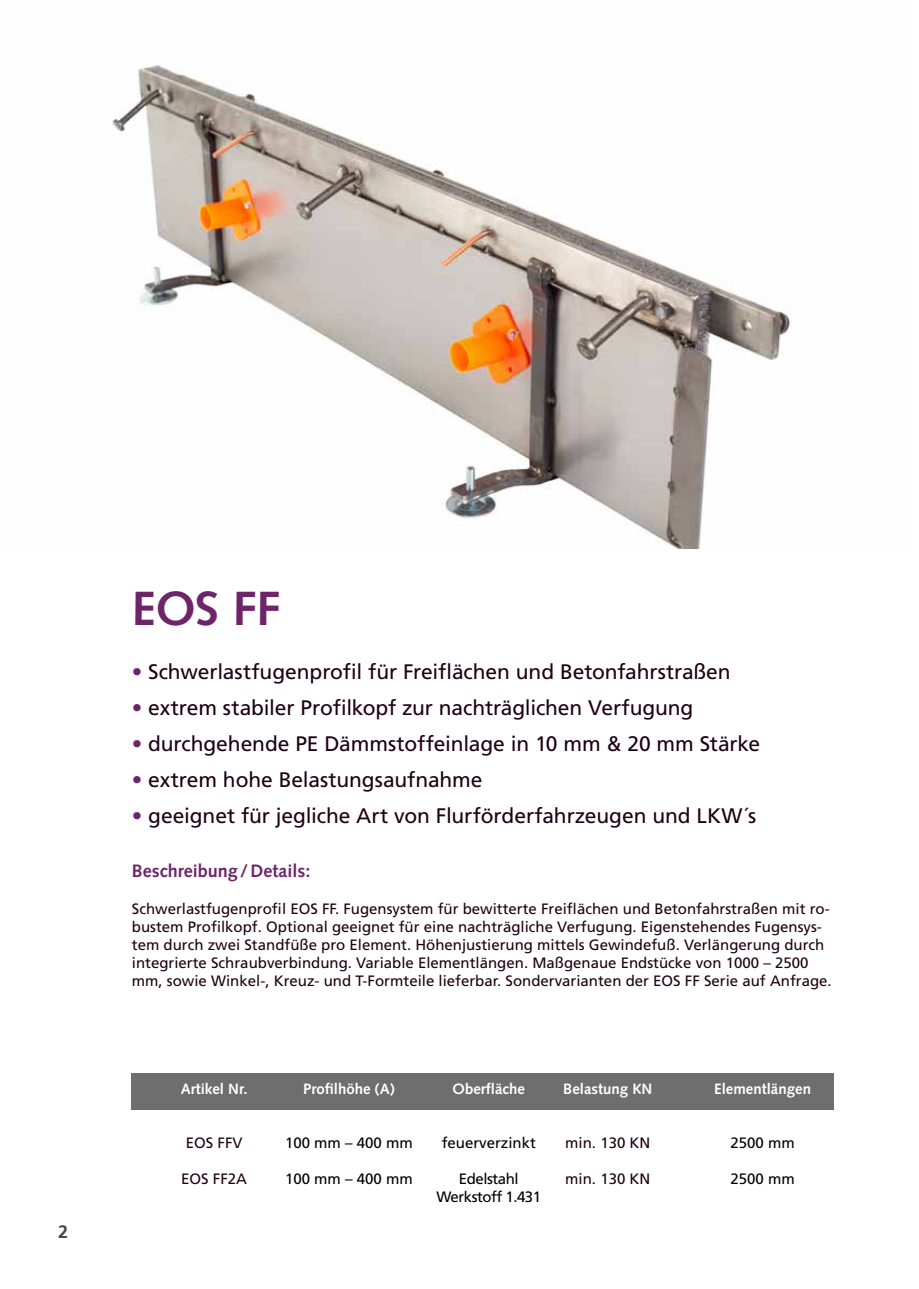
<style>
.page{position:relative;width:919px;height:1289px;background:#fff}
.page>*{position:absolute;margin:0;border:0;box-sizing:border-box;transform-origin:0 0}
.t1{font:700 48px "Syntax LT Std";color:#6e2469}
.t2{font:21px "Frutiger LT Std";letter-spacing:-.005em;color:#1f0015}
.t3{font:700 18px "Syntax LT Std";color:#6e2469}
.t4{font:700 18px "Frutiger LT Std";color:#484847}
.t5{font:15px/18px "Frutiger LT Std";color:#1f0015}
.t6{font:700 15px "Syntax LT Std";color:#fff}
.t7{font:15px "Frutiger LT Std";color:#000}
.t8{font:15px/18px "Frutiger LT Std";letter-spacing:-.03em;color:#000;text-align:center}
.s1{color:#6e2469}
</style>
<div class="page">
<img style="left:112px;top:65px;width:680px;height:483px">
<div style="left:132px;top:1073px;width:701px;height:36px;background:#6e6e6e"></div>
<p class="t4" style="left:58px;top:1220px;width:12px">2</p>
<h1 class="t1" style="left:132px;top:581px;width:150px">EOS FF</h1>
<h2 class="t2" style="left:132px;top:659px;width:600px"><span class="s1">•</span> Schwerlastfugenprofil für Freiflächen und Betonfahrstraßen</h2>
<h2 class="t2" style="left:132px;top:695px;width:563px"><span class="s1">•</span> extrem stabiler Profilkopf zur nachträglichen Verfugung</h2>
<h2 class="t2" style="left:132px;top:731px;width:629px"><span class="s1">•</span> durchgehende PE Dämmstoffeinlage in 10 mm &amp; 20 mm Stärke</h2>
<h2 class="t2" style="left:132px;top:767px;width:352px"><span class="s1">•</span> extrem hohe Belastungsaufnahme</h2>
<h2 class="t2" style="left:132px;top:803px;width:626px"><span class="s1">•</span> geeignet für jegliche Art von Flurförderfahrzeugen und LKW´s</h2>
<p class="t3" style="left:132px;top:861px;width:180px">Beschreibung/Details:</p>
<p class="t5" style="left:132px;top:899px;width:701px">Schwerlastfugenprofil EOS FF. Fugensystem für bewitterte Freiflächen und Betonfahrstraßen mit ro&shy;bustem Profilkopf. Optional geeignet für eine nachträgliche Verfugung. Eigenstehendes Fugensys&shy;tem durch zwei Standfüße pro Element. Höhenjustierung mittels Gewindefuß. Verlängerung durch integrierte Schraubverbindung. Variable Elementlängen. Maßgenaue Endstücke von 1000 – 2500 mm, sowie Winkel-, Kreuz- und T-Formteile lieferbar. Sondervarianten der EOS FF Serie auf Anfrage.</p>
<p class="t6" style="left:181px;top:1079px;width:68px">Artikel Nr.</p>
<p class="t5" style="left:186px;top:1133px;width:58px">EOS FFV</p>
<p class="t5" style="left:181px;top:1169px;width:67px">EOS FF2A</p>
<p class="t6" style="left:303px;top:1079px;width:93px">Profilhöhe (A)</p>
<p class="t7" style="left:285px;top:1133px;width:129px">100 mm – 400 mm</p>
<p class="t7" style="left:285px;top:1169px;width:129px">100 mm – 400 mm</p>
<p class="t6" style="left:452px;top:1079px;width:74px">Oberfläche</p>
<p class="t7" style="left:441px;top:1133px;width:96px">feuerverzinkt</p>
<p class="t8" style="left:436px;top:1169px;width:106px">Edelstahl<br>Werkstoff 1.431</p>
<p class="t6" style="left:563px;top:1079px;width:91px">Belastung KN</p>
<p class="t5" style="left:565px;top:1133px;width:87px">min. 130 KN</p>
<p class="t5" style="left:565px;top:1169px;width:87px">min. 130 KN</p>
<p class="t6" style="left:714px;top:1079px;width:98px">Elementlängen</p>
<p class="t7" style="left:730px;top:1133px;width:66px">2500 mm</p>
<p class="t7" style="left:730px;top:1169px;width:66px">2500 mm</p>
</div>
